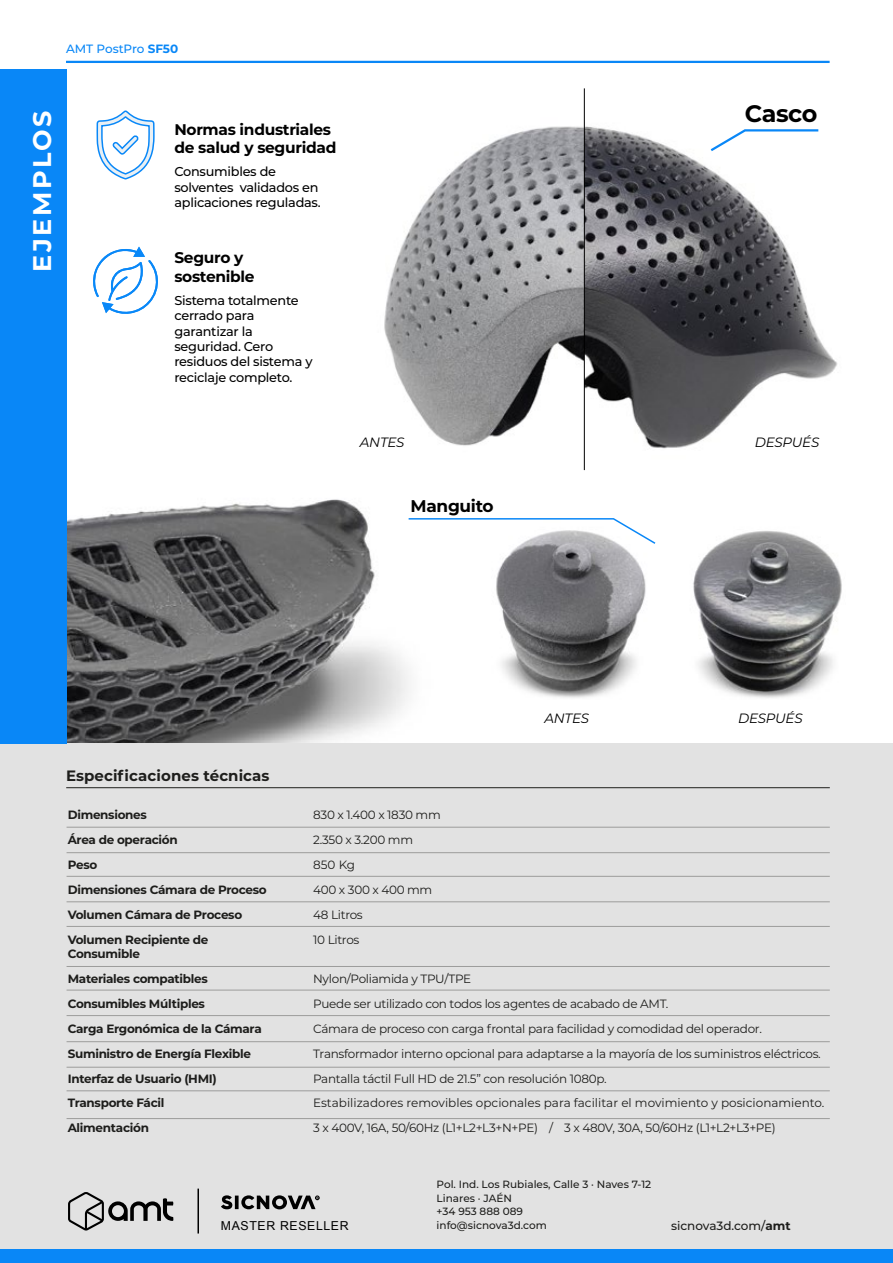
<style>
.page{position:relative;width:893px;height:1263px;background:#fff}
.page>*{position:absolute;margin:0;border:0;box-sizing:border-box;transform-origin:0 0}
.t1{font:700 25.5px "Montserrat";letter-spacing:.1em;color:#fff}
.t2{font:700 23.85px "Montserrat";letter-spacing:-.02em;color:#000}
.t3{font:700 16.95px "Montserrat";letter-spacing:-.02em;color:#000}
.t4{font:700 15.45px/18.5px "Montserrat";letter-spacing:-.02em;color:#000}
.t5{font:700 15px "Montserrat";letter-spacing:.005em;color:#1e1e1c}
.t6{font:italic 13.5px "Montserrat";letter-spacing:-.02em;color:#000}
.t7{font:500 12.9px/15.5px "Montserrat";letter-spacing:-.02em;color:#000}
.t8{font:12.3px "Arial";letter-spacing:.05em;color:#000}
.t9{font:12px/24.9px "Montserrat";letter-spacing:-.025em;color:#1d1d1b}
.t10{font:700 12px/24.9px "Montserrat";letter-spacing:-.025em;color:#1d1d1b}
.t11{font:500 12px "Montserrat";color:#1d1d1b}
.t12{font:500 12px "Montserrat";color:#0987f7}
.t13{font:500 10.5px/13.5px "Montserrat";color:#1d1d1b}
.s1{font-weight:700}
</style>
<div class="page">
<img style="left:496px;top:545px;width:150px;height:153px">
<img style="left:693px;top:531px;width:149px;height:167px">
<img style="left:66px;top:472px;width:386px;height:272px">
<img style="left:368px;top:117px;width:216px;height:379px">
<img style="left:584px;top:126px;width:254px;height:345px">
<div style="left:0;top:744px;width:893px;height:519px;background:#e2e2e2"></div>
<hr style="left:66px;top:787px;width:764px;height:1px;background:#1e1f1c">
<hr style="left:66px;top:61px;width:764px;height:2px;background:#0987f7">
<div style="left:0;top:1250px;width:893px;height:13px;background:#0987f7"></div>
<hr style="left:67px;top:827px;width:763px;height:1px;background:#9c9c9b">
<hr style="left:67px;top:852px;width:763px;height:1px;background:#9c9c9b">
<hr style="left:67px;top:876px;width:763px;height:1px;background:#9c9c9b">
<hr style="left:67px;top:901px;width:763px;height:1px;background:#9c9c9b">
<hr style="left:67px;top:926px;width:763px;height:1px;background:#9c9c9b">
<hr style="left:67px;top:966px;width:763px;height:1px;background:#9c9c9b">
<hr style="left:67px;top:990px;width:763px;height:1px;background:#9c9c9b">
<hr style="left:67px;top:1015px;width:763px;height:1px;background:#9c9c9b">
<hr style="left:67px;top:1041px;width:763px;height:1px;background:#9c9c9b">
<hr style="left:67px;top:1067px;width:763px;height:1px;background:#9c9c9b">
<hr style="left:67px;top:1090px;width:763px;height:1px;background:#9c9c9b">
<hr style="left:67px;top:1118px;width:763px;height:1px;background:#9c9c9b">
<div style="left:0;top:69px;width:66px;height:675px;background:#0987f7"></div>
<svg style="left:96px;top:110px;width:59px;height:70px"></svg>
<svg style="left:93px;top:247px;width:65px;height:67px"></svg>
<svg style="left:221px;top:1195px;width:99px;height:14px"></svg>
<hr style="left:197px;top:1188px;width:2px;height:45px;background:#000">
<svg style="left:68px;top:1192px;width:106px;height:38px"></svg>
<hr style="left:584px;top:88px;width:1px;height:382px;background:#000">
<svg style="left:708px;top:128px;width:113px;height:25px"></svg>
<svg style="left:407px;top:517px;width:249px;height:28px"></svg>
<p class="t12" style="left:66px;top:41px;width:114px">AMT PostPro <span class="s1">SF50</span></p>
<h1 class="t1" style="left:24px;top:272px;width:163px;rotate:-90deg">EJEMPLOS</h1>
<p class="t4" style="left:174px;top:119px;width:163px">Normas industriales de salud y seguridad</p>
<p class="t7" style="left:174px;top:164px;width:148px">Consumibles de solventes validados en aplicaciones reguladas.</p>
<p class="t4" style="left:174px;top:248px;width:82px">Seguro y sostenible</p>
<p class="t7" style="left:174px;top:292px;width:140px">Sistema totalmente cerrado para garantizar la seguridad. Cero residuos del sistema y reciclaje completo.</p>
<h2 class="t2" style="left:745px;top:97px;width:74px">Casco</h2>
<p class="t6" style="left:360px;top:433px;width:46px">ANTES</p>
<p class="t6" style="left:755px;top:433px;width:66px">DESPUÉS</p>
<h3 class="t3" style="left:411px;top:494px;width:84px">Manguito</h3>
<p class="t5" style="left:66px;top:765px;width:205px">Especificaciones técnicas</p>
<p class="t6" style="left:544px;top:709px;width:46px">ANTES</p>
<p class="t6" style="left:738px;top:709px;width:66px">DESPUÉS</p>
<p class="t10" style="left:68px;top:802px;width:200px">Dimensiones<br>Área de operación<br>Peso<br>Dimensiones Cámara de Proceso<br>Volumen Cámara de Proceso<br>Volumen Recipiente de</p>
<p class="t10" style="left:68px;top:941px;width:196px">Consumible<br>Materiales compatibles<br>Consumibles Múltiples<br>Carga Ergonómica de la Cámara<br>Suministro de Energía Flexible<br>Interfaz de Usuario (HMI)<br>Transporte Fácil<br>Alimentación</p>
<p class="t9" style="left:313px;top:802px;width:129px">830 x 1.400 x 1830 mm<br>2.350 x 3.200 mm<br>850 Kg<br>400 x 300 x 400 mm<br>48 Litros<br>10 Litros</p>
<p class="t9" style="left:313px;top:966px;width:513px">Nylon/Poliamida y TPU/TPE<br>Puede ser utilizado con todos los agentes de acabado de AMT.<br>Cámara de proceso con carga frontal para facilidad y comodidad del operador.<br>Transformador interno opcional para adaptarse a la mayoría de los suministros eléctricos.<br>Pantalla táctil Full HD de 21.5” con resolución 1080p.<br>Estabilizadores removibles opcionales para facilitar el movimiento y posicionamiento.<br>3 x 400V, 16A, 50/60Hz (L1+L2+L3+N+PE) / 3 x 480V, 30A, 50/60Hz (L1+L2+L3+PE)</p>
<p class="t8" style="left:221px;top:1217px;width:129px">MASTER RESELLER</p>
<p class="t13" style="left:437px;top:1177px;width:216px">Pol. Ind. Los Rubiales, Calle 3 · Naves 7-12<br>Linares · JAÉN<br>+34 953 888 089<br>info@sicnova3d.com</p>
<p class="t11" style="left:671px;top:1217px;width:121px">sicnova3d.com/<span class="s1">amt</span></p>
</div>
